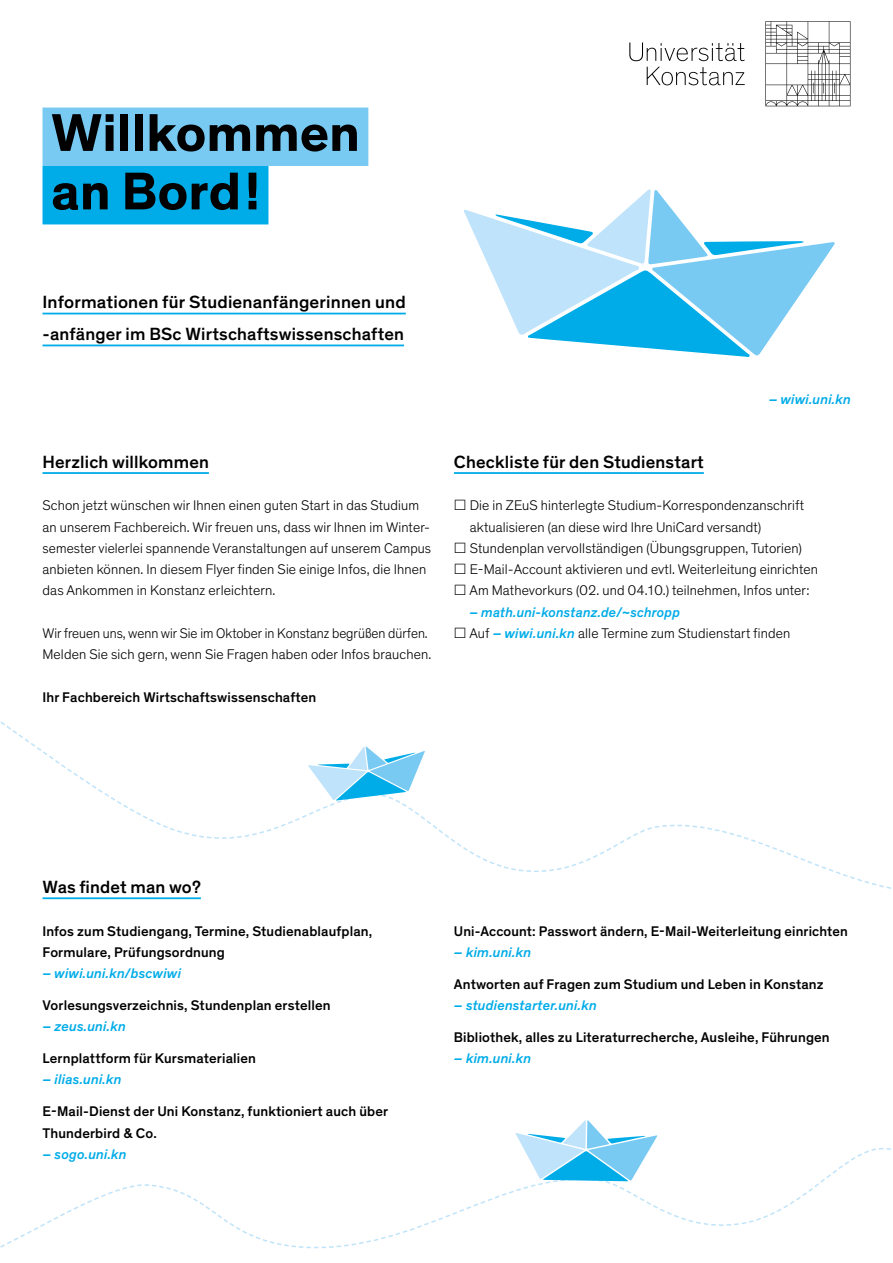
<style>
.page{position:relative;width:893px;height:1263px;background:#fff}
.page>*{position:absolute;margin:0;border:0;box-sizing:border-box;transform-origin:0 0}
.t1{font:700 54px/58.5px "Theinhardt";color:#000}
.t2{font:500 18px/32px "Theinhardt";letter-spacing:.01em;color:#000}
.t3{font:300 14.25px/21.3px "Theinhardt";letter-spacing:.01em;color:#000}
.t4{font:500 14.25px/21.3px "Theinhardt";letter-spacing:.01em;color:#000}
.t5{font:italic 500 14.25px/21.3px "Theinhardt";letter-spacing:.01em;color:#00ace8}
.s1{font-weight:300;font-style:normal;color:#000}
</style>
<div class="page">
<div style="left:43px;top:108px;width:325px;height:58px;background:#78caf2"></div>
<div style="left:43px;top:166px;width:225px;height:58px;background:#00ace8"></div>
<svg style="left:629px;top:43px;width:116px;height:18px"></svg>
<svg style="left:647px;top:67px;width:98px;height:18px"></svg>
<svg style="left:765px;top:21px;width:85px;height:85px"></svg>
<hr style="left:43px;top:472px;width:166px;height:2px;background:#00ace8">
<hr style="left:454px;top:472px;width:250px;height:2px;background:#00ace8">
<hr style="left:43px;top:897px;width:158px;height:2px;background:#00ace8">
<hr style="left:43px;top:313px;width:363px;height:1px;background:#00ace8">
<hr style="left:43px;top:345px;width:361px;height:1px;background:#00ace8">
<svg style="left:464px;top:189px;width:371px;height:168px"></svg>
<svg style="left:0;top:721px;width:655px;height:151px"></svg>
<svg style="left:0;top:1120px;width:891px;height:129px"></svg>
<h1 class="t1" style="left:51px;top:105px;width:310px">Willkommen an Bord !</h1>
<p class="t2" style="left:43px;top:287px;width:365px">Informationen für Studienanfängerinnen und -anfänger im BSc Wirtschaftswissenschaften</p>
<p class="t2" style="left:43px;top:446px;width:168px">Herzlich willkommen</p>
<p class="t3" style="left:43px;top:495px;width:390px">Schon jetzt wünschen wir Ihnen einen guten Start in das Studium an unserem Fachbereich. Wir freuen uns, dass wir Ihnen im Winter&shy;semester vielerlei spannende Veranstaltungen auf unserem Campus anbieten können. In diesem Flyer finden Sie einige Infos, die Ihnen das Ankommen in Konstanz erleichtern.</p>
<p class="t3" style="left:43px;top:623px;width:390px">Wir freuen uns, wenn wir Sie im Oktober in Konstanz begrüßen dürfen.<br>Melden Sie sich gern, wenn Sie Fragen haben oder Infos brauchen.</p>
<p class="t4" style="left:43px;top:686px;width:275px">Ihr Fachbereich Wirtschaftswissenschaften</p>
<p class="t5" style="left:769px;top:389px;width:84px">– wiwi.uni.kn</p>
<p class="t2" style="left:454px;top:446px;width:251px">Checkliste für den Studienstart</p>
<p class="t3" style="left:469px;top:495px;width:350px">Die in ZEuS hinterlegte Studium-Korrespondenzanschrift aktualisieren (an diese wird Ihre UniCard versandt)<br>Stundenplan vervollständigen (Übungsgruppen, Tutorien)<br>E-Mail-Account aktivieren und evtl. Weiterleitung einrichten Am Mathevorkurs (02. und 04.10.) teilnehmen, Infos unter:</p>
<p class="t5" style="left:469px;top:601px;width:322px">– math.uni-konstanz.de/~schropp<br><span class="s1">Auf</span> – wiwi.uni.kn <span class="s1">alle Termine zum Studienstart finden</span></p>
<p class="t2" style="left:43px;top:871px;width:160px">Was findet man wo?</p>
<p class="t4" style="left:43px;top:920px;width:331px">Infos zum Studiengang, Termine, Studienablaufplan,<br>Formulare, Prüfungsordnung</p>
<p class="t5" style="left:43px;top:963px;width:140px">– wiwi.uni.kn/bscwiwi</p>
<p class="t4" style="left:43px;top:995px;width:290px">Vorlesungsverzeichnis, Stundenplan erstellen</p>
<p class="t5" style="left:43px;top:1016px;width:85px">– zeus.uni.kn</p>
<p class="t4" style="left:43px;top:1048px;width:215px">Lernplattform für Kursmaterialien</p>
<p class="t5" style="left:43px;top:1069px;width:81px">– ilias.uni.kn</p>
<p class="t4" style="left:43px;top:1101px;width:347px">E-Mail-Dienst der Uni Konstanz, funktioniert auch über<br>Thunderbird &amp; Co.</p>
<p class="t5" style="left:43px;top:1143px;width:86px">– sogo.uni.kn</p>
<p class="t4" style="left:454px;top:920px;width:395px">Uni-Account: Passwort ändern, E-Mail-Weiterleitung einrichten</p>
<p class="t5" style="left:454px;top:941px;width:79px">– kim.uni.kn</p>
<p class="t4" style="left:454px;top:973px;width:371px">Antworten auf Fragen zum Studium und Leben in Konstanz</p>
<p class="t5" style="left:454px;top:995px;width:144px">– studienstarter.uni.kn</p>
<p class="t4" style="left:454px;top:1027px;width:377px">Bibliothek, alles zu Literaturrecherche, Ausleihe, Führungen</p>
<p class="t5" style="left:454px;top:1048px;width:79px">– kim.uni.kn</p>
</div>
